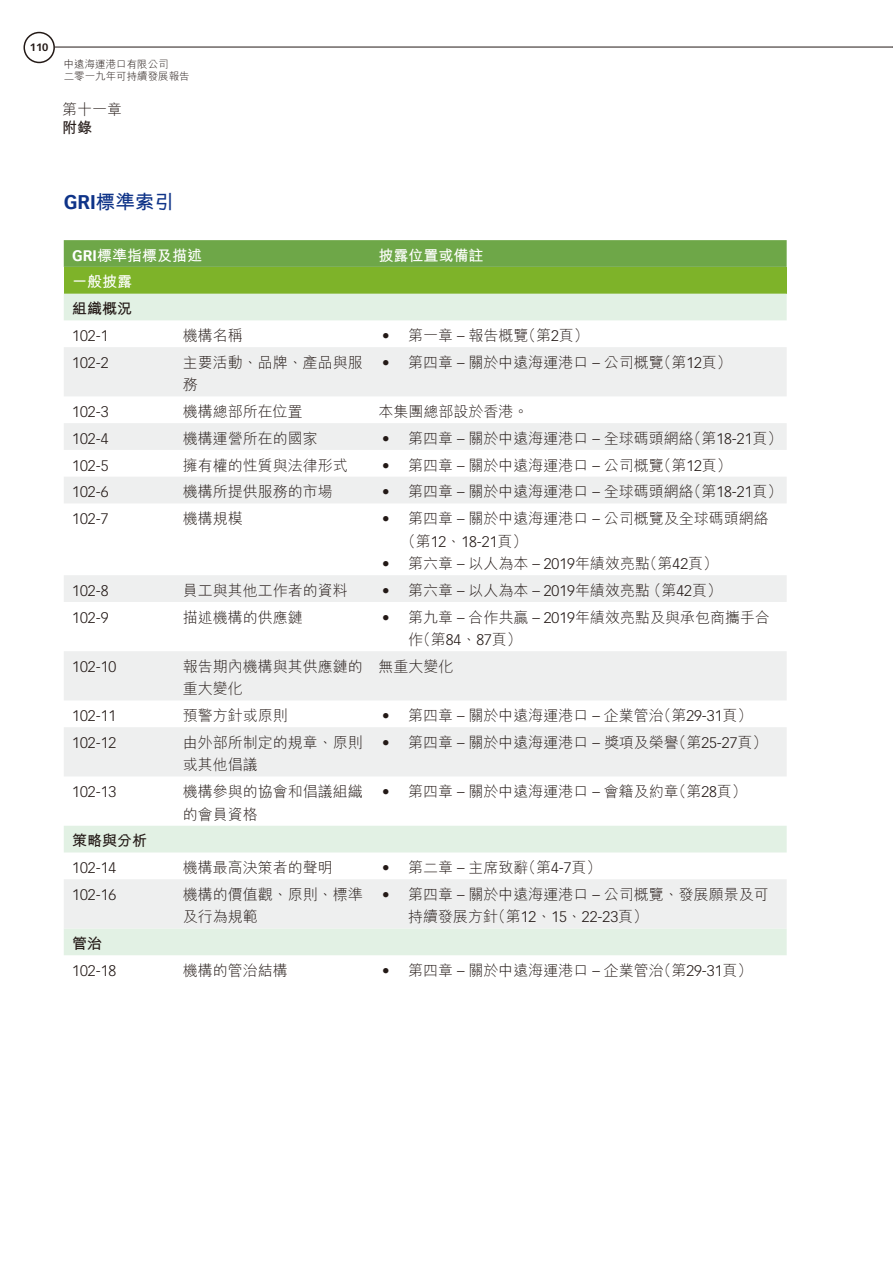
<style>
.page{position:relative;width:893px;height:1263px;background:#fff}
.page>*{position:absolute;margin:0;border:0;box-sizing:border-box;transform-origin:0 0}
.t1{font:19.5px "M Hei HK Bold E Ten B5 H";color:#0e3388}
.t2{font:15px/22.5px "M Hei HK Light E Ten B5 H";color:#231916}
.t3{font:300 15px "Vectora LT Std";color:#231916}
.t4{font:15px "M Hei HK Bold E Ten B5 H";color:#fff}
.t5{font:15px "M Hei HK Bold E Ten B5 H";color:#231916}
.t6{font:10.5px/12px "M Hei HK Light E Ten B5 H";color:#231916}
.t7{font:700 10.5px "Vectora LT Std";color:#231916}
.s1{font-family:"Vectora LT Std";font-weight:700}
.s2{font-family:"Vectora LT Std";font-weight:300}
.s3{font-family:"M Hei HK Light E Ten B5 H";font-weight:400}
</style>
<div class="page">
<div style="left:23px;top:32px;width:32px;height:31px;border:2px solid #231916;border-radius:50%"></div>
<hr style="left:55px;top:47px;width:838px;height:1px;background:#231916">
<svg style="left:64px;top:240px;width:723px;height:27px;background:#6fa749"></svg>
<div style="left:64px;top:267px;width:723px;height:27px;background:#7eb329"></div>
<svg style="left:64px;top:294px;width:723px;height:661px"></svg>
<div style="left:64px;top:347px;width:723px;height:49px;background:#eeefef"></div>
<svg style="left:64px;top:423px;width:723px;height:505px;fill:#f1f3f2"></svg>
<p class="t7" style="left:30px;top:42px;width:20px">110</p>
<p class="t6" style="left:64px;top:59px;width:127px">中遠海運港口有限公司<br>二零一九年可持續發展報告</p>
<p class="t2" style="left:62px;top:101px;width:61px">第十一章</p>
<p class="t5" style="left:62px;top:122px;width:31px">附錄</p>
<h1 class="t1" style="left:64px;top:194px;width:112px"><span class="s1">GRI</span>標準索引</h1>
<p class="t4" style="left:72px;top:249px;width:131px"><span class="s1">GRI</span>標準指標及描述</p>
<p class="t4" style="left:378px;top:249px;width:106px">披露位置或備註</p>
<p class="t4" style="left:72px;top:276px;width:61px">一般披露</p>
<p class="t5" style="left:72px;top:303px;width:61px">組織概況</p>
<p class="t3" style="left:72px;top:328px;width:38px">102-1</p>
<p class="t2" style="left:183px;top:326px;width:61px">機構名稱</p>
<p class="t2" style="left:382px;top:326px;width:208px"><span class="s2">•</span> 第一章 <span class="s2">–</span> 報告概覽（第<span class="s2">2</span>頁）</p>
<p class="t3" style="left:72px;top:355px;width:38px">102-2</p>
<p class="t2" style="left:183px;top:353px;width:181px">主要活動、品牌、產品與服務</p>
<p class="t2" style="left:382px;top:353px;width:351px"><span class="s2">•</span> 第四章 <span class="s2">–</span> 關於中遠海運港口 <span class="s2">–</span> 公司概覽（第<span class="s2">12</span>頁）</p>
<p class="t3" style="left:72px;top:404px;width:38px">102-3</p>
<p class="t2" style="left:183px;top:402px;width:121px">機構總部所在位置</p>
<p class="t2" style="left:378px;top:402px;width:151px">本集團總部設於香港。</p>
<p class="t3" style="left:72px;top:431px;width:38px">102-4</p>
<p class="t2" style="left:183px;top:429px;width:136px">機構運營所在的國家</p>
<p class="t2" style="left:382px;top:429px;width:402px"><span class="s2">•</span> 第四章 <span class="s2">–</span> 關於中遠海運港口 <span class="s2">–</span> 全球碼頭網絡（第<span class="s2">18-21</span>頁）</p>
<p class="t3" style="left:72px;top:458px;width:38px">102-5</p>
<p class="t2" style="left:183px;top:456px;width:166px">擁有權的性質與法律形式</p>
<p class="t2" style="left:382px;top:456px;width:351px"><span class="s2">•</span> 第四章 <span class="s2">–</span> 關於中遠海運港口 <span class="s2">–</span> 公司概覽（第<span class="s2">12</span>頁）</p>
<p class="t3" style="left:72px;top:485px;width:38px">102-6</p>
<p class="t2" style="left:183px;top:482px;width:151px">機構所提供服務的市場</p>
<p class="t2" style="left:382px;top:482px;width:402px"><span class="s2">•</span> 第四章 <span class="s2">–</span> 關於中遠海運港口 <span class="s2">–</span> 全球碼頭網絡（第<span class="s2">18-21</span>頁）</p>
<p class="t3" style="left:72px;top:511px;width:38px">102-7</p>
<p class="t2" style="left:183px;top:509px;width:61px">機構規模</p>
<p class="t2" style="left:382px;top:509px;width:388px"><span class="s2">•</span> 第四章 <span class="s2">–</span> 關於中遠海運港口 <span class="s2">–</span> 公司概覽及全球碼頭網絡</p>
<p class="t3" style="left:401px;top:534px;width:128px"><span class="s3">（第</span>12<span class="s3">、</span>18-21<span class="s3">頁）</span></p>
<p class="t2" style="left:382px;top:554px;width:337px"><span class="s2">•</span> 第六章 <span class="s2">–</span> 以人為本 <span class="s2">– 2019</span>年績效亮點（第<span class="s2">42</span>頁）</p>
<p class="t3" style="left:72px;top:583px;width:38px">102-8</p>
<p class="t2" style="left:183px;top:581px;width:166px">員工與其他工作者的資料</p>
<p class="t2" style="left:382px;top:581px;width:341px"><span class="s2">•</span> 第六章 <span class="s2">–</span> 以人為本 <span class="s2">– 2019</span>年績效亮點（第<span class="s2">42</span>頁）</p>
<p class="t3" style="left:72px;top:610px;width:38px">102-9</p>
<p class="t2" style="left:183px;top:608px;width:121px">描述機構的供應鏈</p>
<p class="t2" style="left:408px;top:608px;width:363px;text-indent:-26px"><span class="s2">•</span> 第九章 <span class="s2">–</span> 合作共贏 <span class="s2">– 2019</span>年績效亮點及與承包商攜手合作（第<span class="s2">84</span>、<span class="s2">87</span>頁）</p>
<p class="t3" style="left:72px;top:659px;width:45px">102-10</p>
<p class="t2" style="left:183px;top:657px;width:181px">報告期內機構與其供應鏈的重大變化</p>
<p class="t2" style="left:378px;top:657px;width:76px">無重大變化</p>
<p class="t3" style="left:72px;top:708px;width:45px">102-11</p>
<p class="t2" style="left:183px;top:706px;width:106px">預警方針或原則</p>
<p class="t2" style="left:382px;top:706px;width:372px"><span class="s2">•</span> 第四章 <span class="s2">–</span> 關於中遠海運港口 <span class="s2">–</span> 企業管治（第<span class="s2">29-31</span>頁）</p>
<p class="t3" style="left:72px;top:735px;width:45px">102-12</p>
<p class="t2" style="left:183px;top:733px;width:181px">由外部所制定的規章、原則或其他倡議</p>
<p class="t2" style="left:382px;top:733px;width:387px"><span class="s2">•</span> 第四章 <span class="s2">–</span> 關於中遠海運港口 <span class="s2">–</span> 獎項及榮譽（第<span class="s2">25-27</span>頁）</p>
<p class="t3" style="left:72px;top:785px;width:45px">102-13</p>
<p class="t2" style="left:183px;top:782px;width:181px">機構參與的協會和倡議組織的會員資格</p>
<p class="t2" style="left:382px;top:782px;width:366px"><span class="s2">•</span> 第四章 <span class="s2">–</span> 關於中遠海運港口 <span class="s2">–</span> 會籍及約章（第<span class="s2">28</span>頁）</p>
<p class="t5" style="left:72px;top:835px;width:76px">策略與分析</p>
<p class="t3" style="left:72px;top:861px;width:45px">102-14</p>
<p class="t2" style="left:183px;top:858px;width:151px">機構最高決策者的聲明</p>
<p class="t2" style="left:382px;top:858px;width:221px"><span class="s2">•</span> 第二章 <span class="s2">–</span> 主席致辭（第<span class="s2">4-7</span>頁）</p>
<p class="t3" style="left:72px;top:887px;width:45px">102-16</p>
<p class="t2" style="left:183px;top:885px;width:181px">機構的價值觀、原則、標準及行為規範</p>
<p class="t2" style="left:408px;top:885px;width:362px;text-indent:-26px"><span class="s2">•</span> 第四章 <span class="s2">–</span> 關於中遠海運港口 <span class="s2">–</span> 公司概覽、發展願景及可持續發展方針（第<span class="s2">12</span>、<span class="s2">15</span>、<span class="s2">22-23</span>頁）</p>
<p class="t5" style="left:72px;top:938px;width:31px">管治</p>
<p class="t3" style="left:72px;top:963px;width:45px">102-18</p>
<p class="t2" style="left:183px;top:961px;width:106px">機構的管治結構</p>
<p class="t2" style="left:382px;top:961px;width:372px"><span class="s2">•</span> 第四章 <span class="s2">–</span> 關於中遠海運港口 <span class="s2">–</span> 企業管治（第<span class="s2">29-31</span>頁）</p>
</div>
